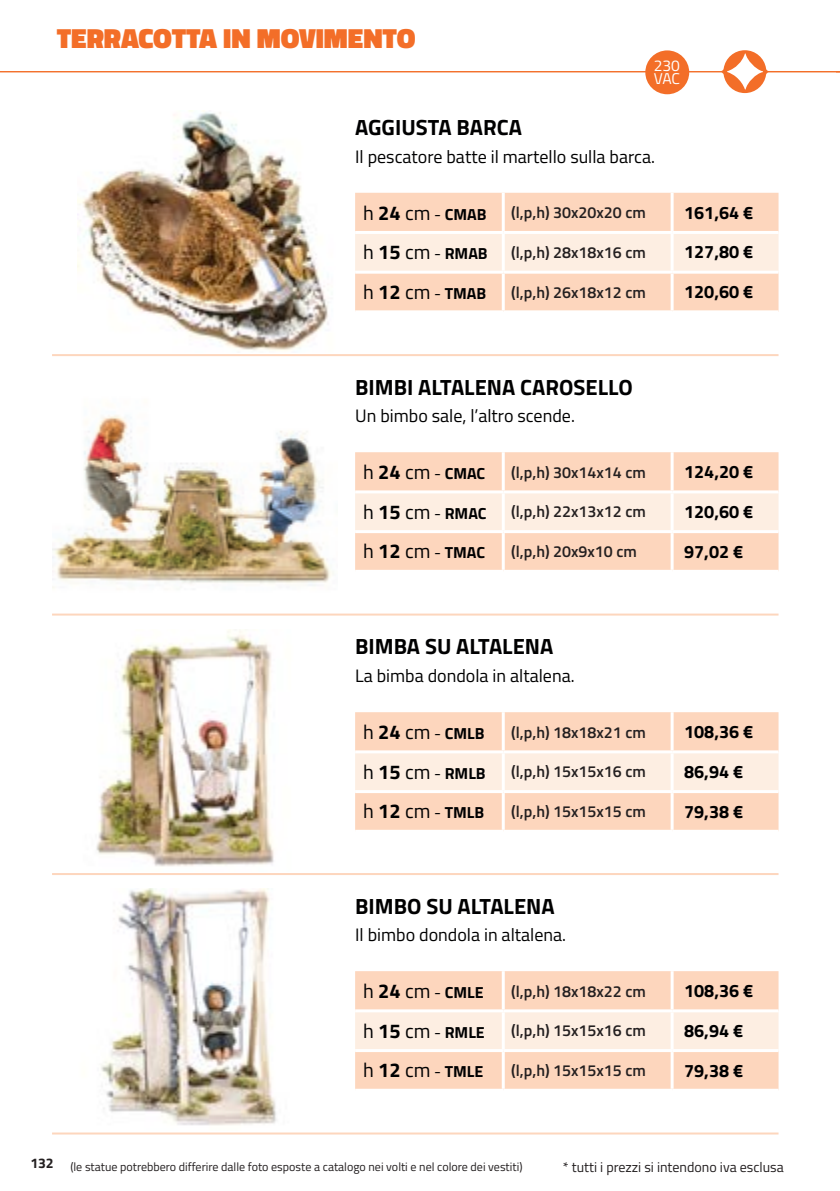
<style>
.page{position:relative;width:840px;height:1191px;background:#fff}
.page>*{position:absolute;margin:0;border:0;box-sizing:border-box;transform-origin:0 0}
.t1{font:900 28px "Titillium Web";color:#f36e28}
.t2{font:700 22px "Titillium Web";color:#000001}
.t3{font:18px "Titillium Web";color:#000001}
.t4{font:700 18px "Titillium Web";color:#000001}
.t5{font:600 16px "Titillium Web";color:#231f20}
.t6{font:700 16px "Titillium Web";color:#000001}
.t7{font:15.6px/13.4px "Titillium Web";letter-spacing:-.005em;color:#fff}
.t8{font:14px "Titillium Web";color:#231f20}
.t9{font:700 14px "Titillium Web";color:#231f20}
.t10{font:12px "Titillium Web";color:#231f20}
.s1{font-weight:400;font-size:20px}
.s2{font-size:20px}
.s3{font-weight:400}
</style>
<div class="page">
<svg style="left:0;top:50px;width:839px;height:43px"></svg>
<div style="left:645px;top:50px;width:43px;height:44px;background:#f36e28;border-radius:50%"></div>
<img style="left:78px;top:110px;width:251px;height:241px">
<img style="left:101px;top:888px;width:176px;height:238px">
<img style="left:52px;top:415px;width:282px;height:173px">
<img style="left:96px;top:629px;width:178px;height:238px">
<div style="left:355px;top:193px;width:423px;height:117px;background:#fdd6bd"></div>
<div style="left:355px;top:234px;width:423px;height:37px;background:#fdeee2"></div>
<hr style="left:501px;top:193px;width:3px;height:38px;background:#fff">
<hr style="left:670px;top:193px;width:3px;height:38px;background:#fff">
<hr style="left:355px;top:231px;width:148px;height:3px;background:#fff">
<hr style="left:503px;top:231px;width:168px;height:3px;background:#fff">
<hr style="left:501px;top:234px;width:3px;height:37px;background:#fff">
<hr style="left:671px;top:231px;width:107px;height:3px;background:#fff">
<hr style="left:670px;top:234px;width:3px;height:37px;background:#fff">
<hr style="left:355px;top:271px;width:148px;height:3px;background:#fff">
<hr style="left:503px;top:271px;width:168px;height:3px;background:#fff">
<hr style="left:501px;top:274px;width:3px;height:36px;background:#fff">
<hr style="left:671px;top:271px;width:107px;height:3px;background:#fff">
<hr style="left:670px;top:274px;width:3px;height:36px;background:#fff">
<div style="left:355px;top:452px;width:423px;height:118px;background:#fdd6bd"></div>
<div style="left:355px;top:493px;width:423px;height:37px;background:#fdeee2"></div>
<hr style="left:501px;top:452px;width:3px;height:38px;background:#fff">
<hr style="left:670px;top:452px;width:3px;height:38px;background:#fff">
<hr style="left:355px;top:490px;width:148px;height:3px;background:#fff">
<hr style="left:503px;top:490px;width:168px;height:3px;background:#fff">
<hr style="left:501px;top:493px;width:3px;height:37px;background:#fff">
<hr style="left:671px;top:490px;width:107px;height:3px;background:#fff">
<hr style="left:670px;top:493px;width:3px;height:37px;background:#fff">
<hr style="left:355px;top:530px;width:148px;height:3px;background:#fff">
<hr style="left:503px;top:530px;width:168px;height:3px;background:#fff">
<hr style="left:501px;top:533px;width:3px;height:37px;background:#fff">
<hr style="left:671px;top:530px;width:107px;height:3px;background:#fff">
<hr style="left:670px;top:533px;width:3px;height:37px;background:#fff">
<div style="left:355px;top:712px;width:423px;height:117px;background:#fdd6bd"></div>
<div style="left:355px;top:753px;width:423px;height:37px;background:#fdeee2"></div>
<hr style="left:501px;top:712px;width:3px;height:38px;background:#fff">
<hr style="left:670px;top:712px;width:3px;height:38px;background:#fff">
<hr style="left:355px;top:750px;width:148px;height:3px;background:#fff">
<hr style="left:503px;top:750px;width:168px;height:3px;background:#fff">
<hr style="left:501px;top:753px;width:3px;height:37px;background:#fff">
<hr style="left:671px;top:750px;width:107px;height:3px;background:#fff">
<hr style="left:670px;top:753px;width:3px;height:37px;background:#fff">
<hr style="left:355px;top:790px;width:148px;height:3px;background:#fff">
<hr style="left:503px;top:790px;width:168px;height:3px;background:#fff">
<hr style="left:501px;top:793px;width:3px;height:36px;background:#fff">
<hr style="left:671px;top:790px;width:107px;height:3px;background:#fff">
<hr style="left:670px;top:793px;width:3px;height:36px;background:#fff">
<div style="left:355px;top:971px;width:423px;height:117px;background:#fdd6bd"></div>
<div style="left:355px;top:1012px;width:423px;height:37px;background:#fdeee2"></div>
<hr style="left:501px;top:971px;width:3px;height:38px;background:#fff">
<hr style="left:670px;top:971px;width:3px;height:38px;background:#fff">
<hr style="left:355px;top:1009px;width:148px;height:3px;background:#fff">
<hr style="left:503px;top:1009px;width:168px;height:3px;background:#fff">
<hr style="left:501px;top:1012px;width:3px;height:37px;background:#fff">
<hr style="left:671px;top:1009px;width:107px;height:3px;background:#fff">
<hr style="left:670px;top:1012px;width:3px;height:37px;background:#fff">
<hr style="left:355px;top:1049px;width:148px;height:3px;background:#fff">
<hr style="left:503px;top:1049px;width:168px;height:3px;background:#fff">
<hr style="left:501px;top:1052px;width:3px;height:36px;background:#fff">
<hr style="left:671px;top:1049px;width:107px;height:3px;background:#fff">
<hr style="left:670px;top:1052px;width:3px;height:36px;background:#fff">
<hr style="left:52px;top:354px;width:726px;height:2px;background:#fdd6bd">
<hr style="left:52px;top:613px;width:726px;height:2px;background:#fdd6bd">
<hr style="left:52px;top:873px;width:726px;height:2px;background:#fdd6bd">
<hr style="left:52px;top:1132px;width:726px;height:2px;background:#fdd6bd">
<h1 class="t1" style="left:57px;top:18px;width:360px">TERRACOTTA IN MOVIMENTO</h1>
<p class="t2" style="left:355px;top:111px;width:168px">AGGIUSTA BARCA</p>
<p class="t7" style="left:653px;top:58px;width:28px">230<br>VAC</p>
<p class="t3" style="left:355px;top:143px;width:301px">Il pescatore batte il martello sulla barca.</p>
<p class="t6" style="left:363px;top:202px;width:125px"><span class="s1">h</span> <span class="s2">24</span> <span class="s1">cm</span> <span class="s3">-</span> CMAB</p>
<p class="t5" style="left:511px;top:200px;width:136px">(l,p,h) 30x20x20 cm</p>
<p class="t4" style="left:683px;top:199px;width:71px">161,64 €</p>
<p class="t6" style="left:363px;top:241px;width:126px"><span class="s1">h</span> <span class="s2">15</span> <span class="s1">cm</span> <span class="s3">-</span> RMAB</p>
<p class="t5" style="left:511px;top:240px;width:136px">(l,p,h) 28x18x16 cm</p>
<p class="t4" style="left:683px;top:238px;width:71px">127,80 €</p>
<p class="t6" style="left:363px;top:281px;width:124px"><span class="s1">h</span> <span class="s2">12</span> <span class="s1">cm</span> <span class="s3">-</span> TMAB</p>
<p class="t5" style="left:511px;top:280px;width:136px">(l,p,h) 26x18x12 cm</p>
<p class="t4" style="left:683px;top:278px;width:71px">120,60 €</p>
<p class="t2" style="left:355px;top:370px;width:279px">BIMBI ALTALENA CAROSELLO</p>
<p class="t3" style="left:355px;top:402px;width:221px">Un bimbo sale, l’altro scende.</p>
<p class="t6" style="left:363px;top:461px;width:124px"><span class="s1">h</span> <span class="s2">24</span> <span class="s1">cm</span> <span class="s3">-</span> CMAC</p>
<p class="t5" style="left:511px;top:460px;width:136px">(l,p,h) 30x14x14 cm</p>
<p class="t4" style="left:683px;top:458px;width:71px">124,20 €</p>
<p class="t6" style="left:363px;top:501px;width:125px"><span class="s1">h</span> <span class="s2">15</span> <span class="s1">cm</span> <span class="s3">-</span> RMAC</p>
<p class="t5" style="left:511px;top:499px;width:136px">(l,p,h) 22x13x12 cm</p>
<p class="t4" style="left:683px;top:498px;width:71px">120,60 €</p>
<p class="t6" style="left:363px;top:540px;width:123px"><span class="s1">h</span> <span class="s2">12</span> <span class="s1">cm</span> <span class="s3">-</span> TMAC</p>
<p class="t5" style="left:511px;top:539px;width:127px">(l,p,h) 20x9x10 cm</p>
<p class="t4" style="left:683px;top:537px;width:61px">97,02 €</p>
<p class="t2" style="left:355px;top:629px;width:200px">BIMBA SU ALTALENA</p>
<p class="t3" style="left:355px;top:662px;width:221px">La bimba dondola in altalena.</p>
<p class="t6" style="left:363px;top:721px;width:123px"><span class="s1">h</span> <span class="s2">24</span> <span class="s1">cm</span> <span class="s3">-</span> CMLB</p>
<p class="t5" style="left:511px;top:720px;width:136px">(l,p,h) 18x18x21 cm</p>
<p class="t4" style="left:683px;top:718px;width:71px">108,36 €</p>
<p class="t6" style="left:363px;top:761px;width:124px"><span class="s1">h</span> <span class="s2">15</span> <span class="s1">cm</span> <span class="s3">-</span> RMLB</p>
<p class="t5" style="left:511px;top:759px;width:136px">(l,p,h) 15x15x16 cm</p>
<p class="t4" style="left:683px;top:758px;width:61px">86,94 €</p>
<p class="t6" style="left:363px;top:800px;width:122px"><span class="s1">h</span> <span class="s2">12</span> <span class="s1">cm</span> <span class="s3">-</span> TMLB</p>
<p class="t5" style="left:511px;top:799px;width:136px">(l,p,h) 15x15x15 cm</p>
<p class="t4" style="left:683px;top:797px;width:61px">79,38 €</p>
<p class="t2" style="left:355px;top:889px;width:201px">BIMBO SU ALTALENA</p>
<p class="t3" style="left:355px;top:921px;width:212px">Il bimbo dondola in altalena.</p>
<p class="t6" style="left:363px;top:980px;width:122px"><span class="s1">h</span> <span class="s2">24</span> <span class="s1">cm</span> <span class="s3">-</span> CMLE</p>
<p class="t5" style="left:511px;top:979px;width:136px">(l,p,h) 18x18x22 cm</p>
<p class="t4" style="left:683px;top:977px;width:71px">108,36 €</p>
<p class="t6" style="left:363px;top:1019px;width:123px"><span class="s1">h</span> <span class="s2">15</span> <span class="s1">cm</span> <span class="s3">-</span> RMLE</p>
<p class="t5" style="left:511px;top:1018px;width:136px">(l,p,h) 15x15x16 cm</p>
<p class="t4" style="left:683px;top:1016px;width:61px">86,94 €</p>
<p class="t6" style="left:363px;top:1059px;width:121px"><span class="s1">h</span> <span class="s2">12</span> <span class="s1">cm</span> <span class="s3">-</span> TMLE</p>
<p class="t5" style="left:511px;top:1058px;width:136px">(l,p,h) 15x15x15 cm</p>
<p class="t4" style="left:683px;top:1056px;width:61px">79,38 €</p>
<p class="t9" style="left:30px;top:1152px;width:25px">132</p>
<p class="t8" style="left:562px;top:1157px;width:222px">* tutti i prezzi si intendono iva esclusa</p>
<p class="t10" style="left:70px;top:1158px;width:453px">(le statue potrebbero differire dalle foto esposte a catalogo nei volti e nel colore dei vestiti)</p>
</div>
